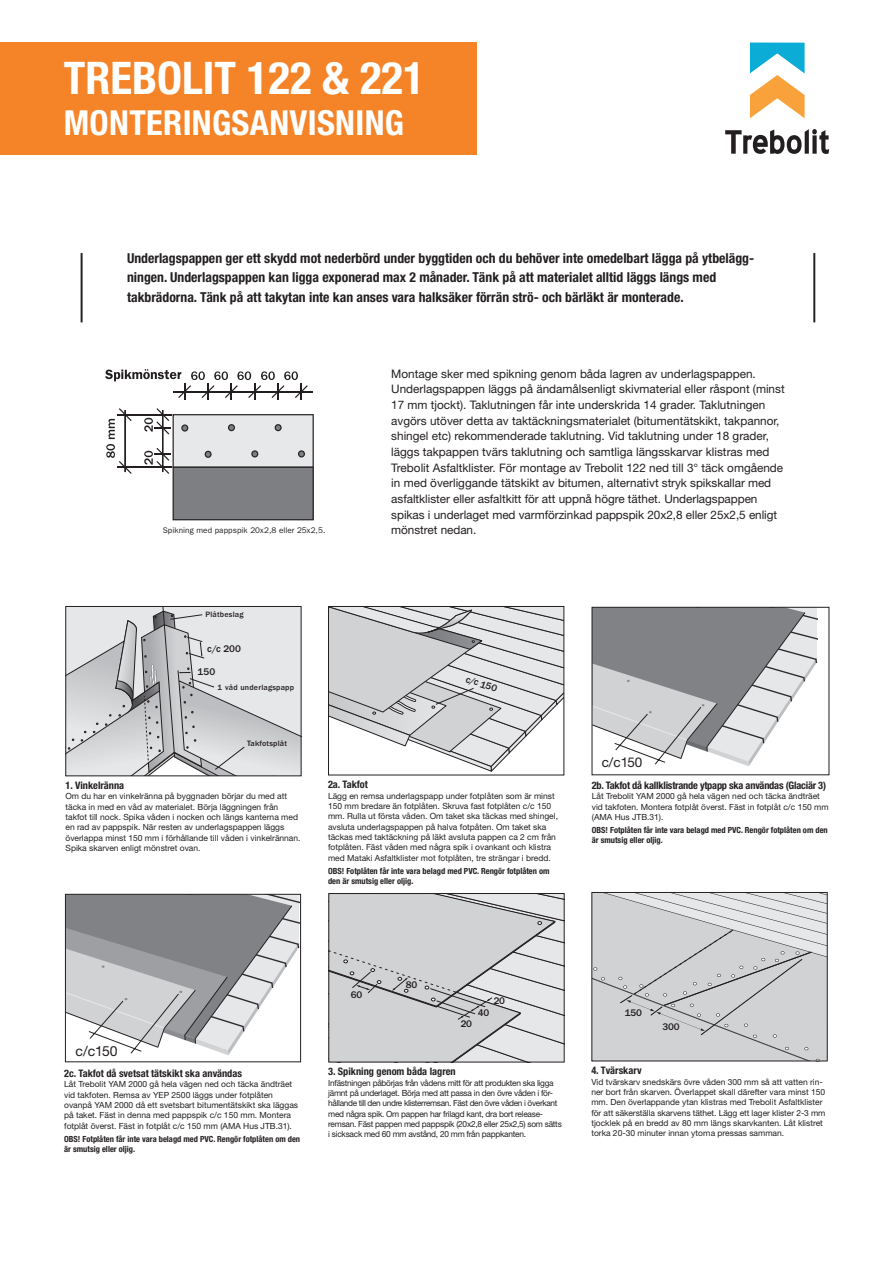
<style>
.page{position:relative;width:893px;height:1263px;background:#fff}
.page>*{position:absolute;margin:0;border:0;box-sizing:border-box;transform-origin:0 0}
.t1{font:700 condensed 45px "Helvetica Neue LT Std";color:#fff}
.t2{font:700 condensed 34.5px "Helvetica Neue LT Std";letter-spacing:.01em;color:#fff}
.t3{font:13.95px "Helvetica Neue LT Std";color:#231f20}
.t4{font:700 condensed 13.65px/19.6px "Helvetica Neue LT Std";color:#231f20}
.t5{font:13.5px "Helvetica Neue LT Std";color:#231f20}
.t6{font:11.7px/15.6px "Helvetica Neue LT Std";color:#231f20}
.t7{font:700 condensed 10.35px "Helvetica Neue LT Std";color:#231f20}
.t8{font:700 condensed 10.35px "Helvetica Neue LT Std";letter-spacing:-.02em;color:#231f20}
.t9{font:500 10.05px "Franklin Gothic";color:#231f20}
.t10{font:500 9.9px "Franklin Gothic";letter-spacing:-.025em;color:#231f20}
.t11{font:8.4px/10.4px "Helvetica Neue LT Std";color:#231f20}
.t12{font:8.4px/10.4px "Helvetica Neue LT Std";letter-spacing:-.03em;color:#231f20}
.t13{font:700 condensed 8.4px/10.4px "Helvetica Neue LT Std";color:#231f20}
.t14{font:8.25px "Franklin Gothic";letter-spacing:.01em;color:#231f20}
.t15{font:500 7.95px "Franklin Gothic";letter-spacing:.025em;color:#231f20}
</style>
<div class="page">
<div style="left:0;top:43px;width:476px;height:112px;background:#f58429"></div>
<svg style="left:725px;top:129px;width:104px;height:25px"></svg>
<svg style="left:750px;top:43px;width:55px;height:75px"></svg>
<hr style="left:174px;top:391px;width:139px;height:1px;background:#231f20">
<hr style="left:117px;top:414px;width:55px;height:1px;background:#231f20">
<hr style="left:117px;top:467px;width:55px;height:1px;background:#231f20">
<svg style="left:106px;top:408px;width:26px;height:66px"></svg>
<svg style="left:144px;top:408px;width:170px;height:112px"></svg>
<svg style="left:105px;top:369px;width:203px;height:31px"></svg>
<svg style="left:67px;top:608px;width:233px;height:166px;background:#cfd0d2"></svg>
<div style="left:65px;top:606px;width:237px;height:170px;border:1px solid #231f20"></div>
<svg style="left:330px;top:608px;width:232px;height:164px"></svg>
<div style="left:328px;top:606px;width:236px;height:169px;border:1px solid #231f20"></div>
<hr style="left:81px;top:253px;width:2px;height:69px;background:#231f20">
<hr style="left:813px;top:253px;width:2px;height:69px;background:#231f20">
<svg style="left:591px;top:892px;width:237px;height:169px;background:#ccccce"></svg>
<svg style="left:594px;top:609px;width:223px;height:157px"></svg>
<div style="left:592px;top:607px;width:237px;height:168px;border:1px solid #231f20"></div>
<svg style="left:67px;top:896px;width:232px;height:159px"></svg>
<div style="left:65px;top:894px;width:236px;height:168px;border:1px solid #231f20"></div>
<svg style="left:330px;top:895px;width:233px;height:165px;background:#cecfd1"></svg>
<div style="left:328px;top:893px;width:237px;height:169px;border:1px solid #231f20"></div>
<h1 class="t1" style="left:64px;top:51px;width:363px">TREBOLIT 122 &amp; 221</h1>
<h2 class="t2" style="left:64px;top:102px;width:342px">MONTERINGSANVISNING</h2>
<p class="t4" style="left:127px;top:248px;width:629px">Underlagspappen ger ett skydd mot nederbörd under byggtiden och du behöver inte omedelbart lägga på ytbelägg&shy;ningen. Underlagspappen kan ligga exponerad max 2 månader. Tänk på att materialet alltid läggs längs med takbrädorna. Tänk på att takytan inte kan anses vara halksäker förrän strö- och bärläkt är monterade.</p>
<p class="t14" style="left:163px;top:525px;width:164px">Spikning med pappspik 20x2,8 eller 25x2,5.</p>
<p class="t15" style="left:205px;top:610px;width:40px">Plåtbeslag</p>
<p class="t9" style="left:207px;top:643px;width:35px">c/c 200</p>
<p class="t9" style="left:198px;top:666px;width:19px">150</p>
<p class="t15" style="left:218px;top:683px;width:78px">1 våd underlagspapp</p>
<p class="t15" style="left:247px;top:739px;width:41px">Takfotsplåt</p>
<p class="t6" style="left:391px;top:365px;width:395px">Montage sker med spikning genom båda lagren av underlagspappen.<br>Underlagspappen läggs på ändamålsenligt skivmaterial eller råspont (minst 17 mm tjockt). Taklutningen får inte underskrida 14 grader. Taklutningen avgörs utöver detta av taktäckningsmaterialet (bitumentätskikt, takpannor, shingel etc) rekommenderade taklutning. Vid taklutning under 18 grader, läggs takpappen tvärs taklutning och samtliga längsskarvar klistras med Trebolit Asfaltklister. För montage av Trebolit 122 ned till 3° täck omgående in med överliggande tätskikt av bitumen, alternativt stryk spikskallar med asfaltklister eller asfaltkitt för att uppnå högre täthet. Underlagspappen spikas i underlaget med varmförzinkad pappspik 20x2,8 eller 25x2,5 enligt mönstret nedan.</p>
<p class="t10" style="left:468px;top:673px;width:34px;rotate:19deg">c/c 150</p>
<p class="t7" style="left:66px;top:779px;width:60px">1. Vinkelränna</p>
<p class="t11" style="left:66px;top:791px;width:237px">Om du har en vinkelränna på byggnaden börjar du med att täcka in med en våd av materialet. Börja läggningen från takfot till nock. Spika våden i nocken och längs kanterna med en rad av pappspik. När resten av underlagspappen läggs överlappa minst 150 mm i förhållande till våden i vinkelrännan.<br>Spika skarven enligt mönstret ovan.</p>
<p class="t7" style="left:328px;top:778px;width:41px">2a. Takfot</p>
<p class="t11" style="left:328px;top:790px;width:232px">Lägg en remsa underlagspapp under fotplåten som är minst 150 mm bredare än fotplåten. Skruva fast fotplåten c/c 150 mm. Rulla ut första våden. Om taket ska täckas med shingel, avsluta underlagspappen på halva fotpåten. Om taket ska täckas med taktäckning på läkt avsluta pappen ca 2 cm från fotplåten. Fäst våden med några spik i ovankant och klistra med Mataki Asfaltklister mot fotplåten, tre strängar i bredd.</p>
<p class="t13" style="left:328px;top:865px;width:223px">OBS! Fotplåten får inte vara belagd med PVC. Rengör fotplåten om den är smutsig eller oljig.</p>
<h3 class="t5" style="left:602px;top:754px;width:42px">c/c150</h3>
<p class="t8" style="left:592px;top:779px;width:236px">2b. Takfot då kallklistrande ytpapp ska användas (Glaciär 3)</p>
<p class="t11" style="left:592px;top:791px;width:238px">Låt Trebolit YAM 2000 gå hela vägen ned och täcka ändträet vid takfoten. Montera fotplåt överst. Fäst in fotplåt c/c 150 mm (AMA Hus JTB.31).</p>
<p class="t13" style="left:592px;top:824px;width:238px">OBS! Fotplåten får inte vara belagd med PVC. Rengör fotplåten om den är smutsig eller oljig.</p>
<h3 class="t3" style="left:76px;top:1043px;width:44px">c/c150</h3>
<p class="t7" style="left:64px;top:1067px;width:179px">2c. Takfot då svetsat tätskikt ska användas</p>
<p class="t11" style="left:64px;top:1079px;width:235px">Låt Trebolit YAM 2000 gå hela vägen ned och täcka ändträet vid takfoten. Remsa av YEP 2500 läggs under fotplåten ovanpå YAM 2000 då ett svetsbart bitumentätskikt ska läggas på taket. Fäst in denna med pappspik c/c 150 mm. Montera fotplåt överst. Fäst in fotplåt c/c 150 mm (AMA Hus JTB.31).</p>
<p class="t13" style="left:64px;top:1133px;width:238px">OBS! Fotplåten får inte vara belagd med PVC. Rengör fotplåten om den är smutsig eller oljig.</p>
<p class="t10" style="left:351px;top:989px;width:13px">60</p>
<p class="t10" style="left:406px;top:979px;width:13px">80</p>
<p class="t10" style="left:494px;top:995px;width:13px">20</p>
<p class="t10" style="left:478px;top:1007px;width:13px">40</p>
<p class="t10" style="left:461px;top:1018px;width:13px">20</p>
<p class="t7" style="left:328px;top:1065px;width:129px">3. Spikning genom båda lagren</p>
<p class="t12" style="left:328px;top:1077px;width:235px">Infästningen påbörjas från vådens mitt för att produkten ska ligga jämnt på underlaget. Börja med att passa in den övre våden i för&shy;hållande till den undre klisterremsan. Fäst den övre våden i överkant med några spik. Om pappen har frilagd kant, dra bort release&shy;remsan. Fäst pappen med pappspik (20x2,8 eller 25x2,5) som sätts i sicksack med 60 mm avstånd, 20 mm från pappkanten.</p>
<p class="t10" style="left:625px;top:1007px;width:19px">150</p>
<p class="t10" style="left:663px;top:1022px;width:19px">300</p>
<p class="t7" style="left:591px;top:1064px;width:52px">4. Tvärskarv</p>
<p class="t11" style="left:591px;top:1076px;width:236px">Vid tvärskarv snedskärs övre våden 300 mm så att vatten rin&shy;ner bort från skarven. Överlappet skall därefter vara minst 150 mm. Den överlappande ytan klistras med Trebolit Asfaltklister för att säkerställa skarvens täthet. Lägg ett lager klister 2-3 mm tjocklek på en bredd av 80 mm längs skarvkanten. Låt klistret torka 20-30 minuter innan ytorna pressas samman.</p>
</div>
